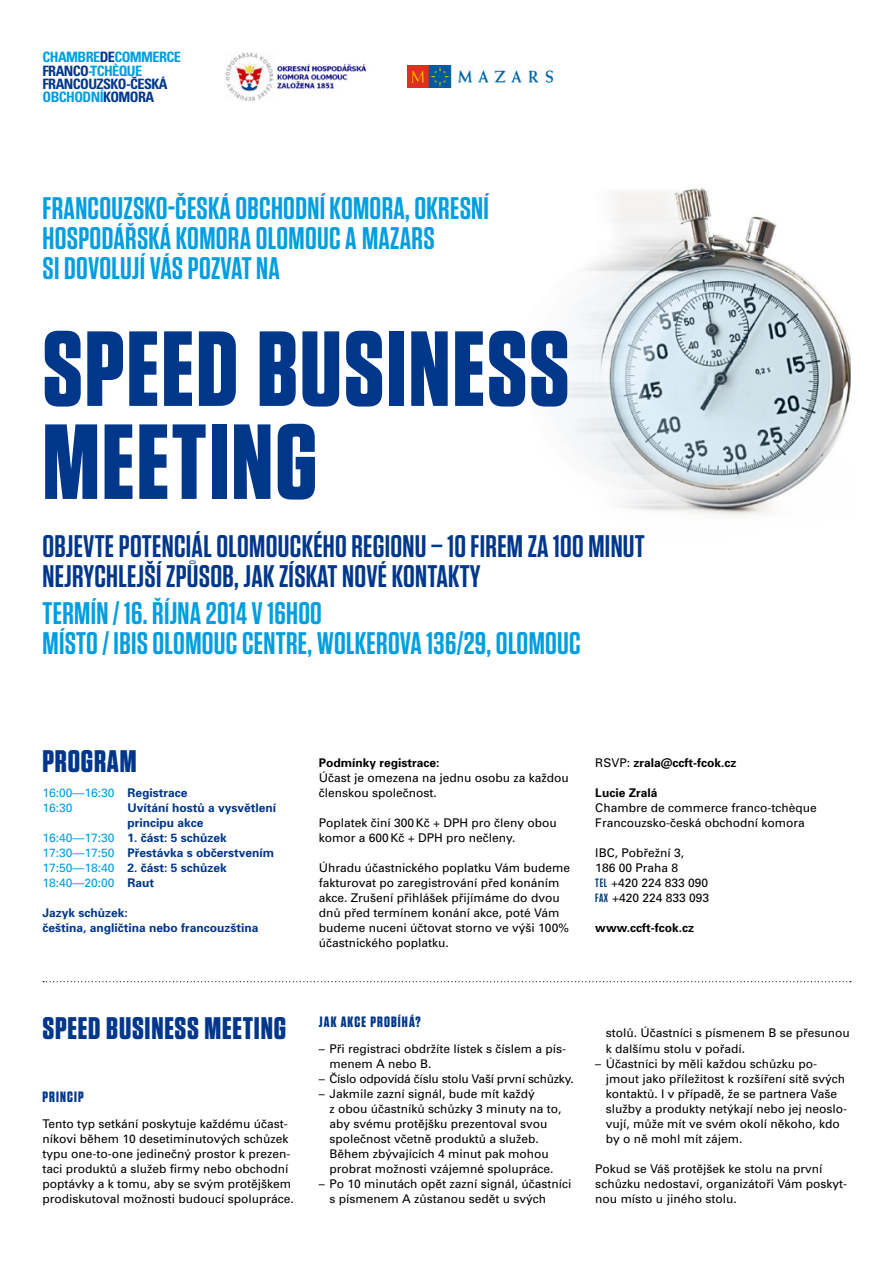
<style>
.page{position:relative;width:893px;height:1263px;background:#fff}
.page>*{position:absolute;margin:0;border:0;box-sizing:border-box;transform-origin:0 0}
.t1{font:700 106.5px/93px "Tungsten";letter-spacing:.02em;color:#00378b}
.t2{font:600 31.2px/29.8px "Tungsten";letter-spacing:.01em;color:#009ee0}
.t3{font:600 31.2px "Tungsten";letter-spacing:.01em;color:#00378b}
.t4{font:700 31.2px "Tungsten";letter-spacing:.025em;color:#00378b}
.t5{font:700 15px "Tungsten";letter-spacing:.075em;color:#00378b}
.t6{font:700 condensed 14.25px "Univers CE";letter-spacing:-.04em;color:#009ee0}
.t7{font:700 condensed 14.25px "Univers CE";letter-spacing:-.04em;color:#00378b}
.chlebik{font:12px/15px "Univers OT";color:#000}
.chlebik-2{font:700 12px/15px "Univers OT";color:#00378b}
.chlebik-3{font:700 12px "Univers OT";color:#000}
.chlebik-4{font:12px "Univers OT";letter-spacing:-.02em;color:#000}
.t8{font:12px "Univers CE";color:#009ee0}
.s1{color:#00378b}
.s2{font-family:"Univers OT";font-weight:700;color:#00378b}
.s3{font-family:"Univers CE";font-weight:400;color:#009ee0}
.s4{font-weight:400}
.s5{font-family:"Tungsten";font-weight:600;color:#003b79}
</style>
<div class="page">
<img style="left:557px;top:188px;width:293px;height:329px">
<img style="left:225px;top:52px;width:142px;height:49px">
<svg style="left:43px;top:981px;width:808px;height:1px"></svg>
<img style="left:407px;top:65px;width:145px;height:22px">
<p class="t6" style="left:43px;top:49px;width:140px">CHAMBRE<span class="s1">DE</span>COMMERCE</p>
<p class="t6" style="left:43px;top:62px;width:101px"><span class="s1">FRANCO</span>-TCHÈQUE</p>
<p class="t7" style="left:43px;top:76px;width:127px">FRANCOUZSKO-ČESKÁ</p>
<p class="t6" style="left:43px;top:89px;width:113px">OBCHODNÍ<span class="s1">KOMORA</span></p>
<p class="t2" style="left:43px;top:194px;width:448px">FRANCOUZSKO-ČESKÁ OBCHODNÍ KOMORA, OKRESNÍ<br>HOSPODÁŘSKÁ KOMORA OLOMOUC A MAZARS<br>SI DOVOLUJÍ VÁS POZVAT NA</p>
<p class="t1" style="left:43px;top:325px;width:528px">SPEED BUSINESS<br>MEETING</p>
<p class="t3" style="left:43px;top:529px;width:604px">OBJEVTE POTENCIÁL OLOMOUCKÉHO REGIONU – 10 FIREM ZA 100 MINUT</p>
<p class="t3" style="left:43px;top:559px;width:440px">NEJRYCHLEJŠÍ ZPŮSOB, JAK ZÍSKAT NOVÉ KONTAKTY</p>
<p class="t2" style="left:43px;top:599px;width:281px">TERMÍN / 16. ŘÍJNA 2014 V 16H00</p>
<p class="t2" style="left:43px;top:629px;width:540px">MÍSTO / IBIS OLOMOUC CENTRE, WOLKEROVA 136/29, OLOMOUC</p>
<p class="t4" style="left:43px;top:745px;width:95px">PROGRAM</p>
<p class="t8" style="left:43px;top:786px;width:147px">16:00—16:30 <span class="s2">Registrace</span></p>
<p class="t8" style="left:43px;top:801px;width:32px">16:30</p>
<p class="chlebik-2" style="left:128px;top:800px;width:150px">Uvítání hostů a vysvětlení principu akce</p>
<p class="chlebik-2" style="left:43px;top:830px;width:186px"><span class="s3">16:40—17:30</span> 1. část: 5 schůzek</p>
<p class="chlebik-2" style="left:43px;top:845px;width:233px"><span class="s3">17:30—17:50</span> Přestávka s občerstvením</p>
<p class="chlebik-2" style="left:43px;top:860px;width:186px"><span class="s3">17:50—18:40</span> 2. část: 5 schůzek</p>
<p class="t8" style="left:43px;top:876px;width:113px">18:40—20:00 <span class="s2">Raut</span></p>
<p class="chlebik-2" style="left:43px;top:906px;width:87px">Jazyk schůzek:</p>
<p class="chlebik-2" style="left:43px;top:921px;width:218px">čeština, angličtina nebo francouzština</p>
<p class="chlebik-3" style="left:319px;top:756px;width:122px">Podmínky registrace:</p>
<p class="chlebik" style="left:319px;top:770px;width:252px">Účast je omezena na jednu osobu za každou členskou společnost.</p>
<p class="chlebik" style="left:319px;top:815px;width:239px">Poplatek činí 300Kč + DPH pro členy obou komor a 600Kč + DPH pro nečleny.</p>
<p class="chlebik" style="left:319px;top:861px;width:253px">Úhradu účastnického poplatku Vám budeme fakturovat po zaregistrování před konáním akce. Zrušení přihlášek přijímáme do dvou dnů před termínem konání akce, poté Vám budeme nuceni účtovat storno ve výši 100% účastnického poplatku.</p>
<p class="chlebik-3" style="left:595px;top:756px;width:143px"><span class="s4">RSVP:</span> zrala@ccft-fcok.cz</p>
<p class="chlebik-3" style="left:595px;top:786px;width:64px">Lucie Zralá</p>
<p class="chlebik" style="left:595px;top:800px;width:223px">Chambre de commerce franco-tchèque</p>
<p class="chlebik" style="left:595px;top:815px;width:211px">Francouzsko-česká obchodní komora</p>
<p class="chlebik" style="left:595px;top:845px;width:90px">IBC, Pobřežní 3,</p>
<p class="chlebik" style="left:595px;top:861px;width:84px">186 00 Praha 8</p>
<p class="chlebik" style="left:595px;top:876px;width:114px"><span class="s5">TEL</span> +420 224 833 090</p>
<p class="chlebik" style="left:595px;top:891px;width:115px"><span class="s5">FAX</span> +420 224 833 093</p>
<p class="chlebik-3" style="left:595px;top:921px;width:100px">www.ccft-fcok.cz</p>
<p class="t4" style="left:43px;top:1011px;width:245px">SPEED BUSINESS MEETING</p>
<p class="t5" style="left:43px;top:1088px;width:43px">PRINCIP</p>
<p class="chlebik" style="left:43px;top:1116px;width:253px">Tento typ setkání poskytuje každému účast&shy;níkovi během 10 desetiminutových schůzek typu one-to-one jedinečný prostor k prezen&shy;taci produktů a služeb firmy nebo obchodní poptávky a k tomu, aby se svým protějškem prodiskutoval možnosti budoucí spolupráce.</p>
<p class="t5" style="left:319px;top:1014px;width:103px">JAK AKCE PROBÍHÁ?</p>
<p class="chlebik" style="left:329px;top:1041px;width:238px;text-indent:-10px">– Při registraci obdržíte lístek s číslem a pís&shy;menem A nebo B.</p>
<p class="chlebik-4" style="left:319px;top:1072px;width:256px">– Číslo odpovídá číslu stolu Vaší první schůzky.</p>
<p class="chlebik" style="left:329px;top:1086px;width:234px;text-indent:-10px">– Jakmile zazní signál, bude mít každý<br>z obou účastníků schůzky 3 minuty na to, aby svému protějšku prezentoval svou společnost včetně produktů a služeb.<br>Během zbývajících 4 minut pak mohou probrat možnosti vzájemné spolupráce.</p>
<p class="chlebik" style="left:329px;top:1176px;width:244px;text-indent:-10px">– Po 10 minutách opět zazní signál, účastníci s písmenem A zůstanou sedět u svých</p>
<p class="chlebik" style="left:606px;top:1026px;width:246px">stolů. Účastníci s písmenem B se přesunou k dalšímu stolu v pořadí.</p>
<p class="chlebik" style="left:606px;top:1056px;width:243px;text-indent:-10px">– Účastníci by měli každou schůzku po&shy;jmout jako příležitost k rozšíření sítě svých kontaktů. I v případě, že se partnera Vaše služby a produkty netýkají nebo jej neoslo&shy;vují, může mít ve svém okolí někoho, kdo by o ně mohl mít zájem.</p>
<p class="chlebik" style="left:595px;top:1161px;width:253px">Pokud se Váš protějšek ke stolu na první schůzku nedostaví, organizátoři Vám poskyt&shy;nou místo u jiného stolu.</p>
</div>
